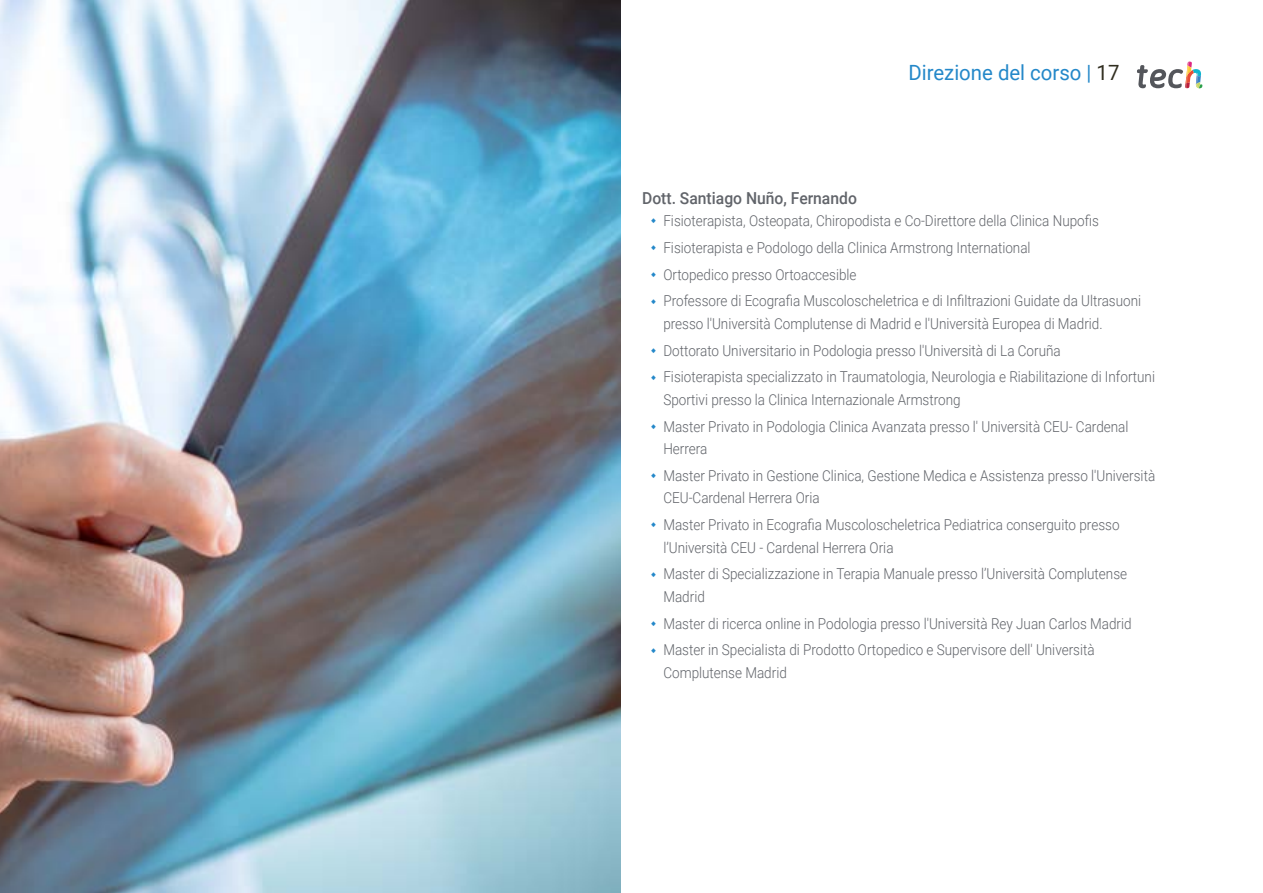
<style>
.page{position:relative;width:1263px;height:893px;background:#fff}
.page>*{position:absolute;margin:0;border:0;box-sizing:border-box;transform-origin:0 0}
.t1{font:21px "Roboto";color:#2488c9}
.t2{font:500 16.5px "Roboto";color:#61646a;scale:.95 1}
.t3{font:300 15px/26.7px "Roboto";color:#61646a;scale:.9 1}
.s1{color:#312e20}
</style>
<div class="page">
<img style="left:0;top:0;width:621px;height:893px">
<svg style="left:1137px;top:62px;width:65px;height:27px"></svg>
<h1 class="t1" style="left:908px;top:57px;width:213px">Direzione del corso | <span class="s1">17</span></h1>
<p class="t2" style="left:642px;top:186px;width:228px">Dott. Santiago Nuño, Fernando</p>
<p class="t3" style="left:663px;top:207px;width:532px">Fisioterapista, Osteopata, Chiropodista e Co-Direttore della Clinica Nupofis Fisioterapista e Podologo della Clinica Armstrong International<br>Ortopedico presso Ortoaccesible<br>Professore di Ecografia Muscoloscheletrica e di Infiltrazioni Guidate da Ultrasuoni</p>
<p class="t3" style="left:663px;top:310px;width:548px">presso l'Università Complutense di Madrid e l'Università Europea di Madrid.<br>Dottorato Universitario in Podologia presso l'Università di La Coruña<br>Fisioterapista specializzato in Traumatologia, Neurologia e Riabilitazione di Infortuni</p>
<p class="t3" style="left:663px;top:386px;width:518px">Sportivi presso la Clinica Internazionale Armstrong<br>Master Privato in Podologia Clinica Avanzata presso l' Università CEU- Cardenal</p>
<p class="t3" style="left:663px;top:435px;width:548px">Herrera<br>Master Privato in Gestione Clinica, Gestione Medica e Assistenza presso l'Università</p>
<p class="t3" style="left:663px;top:484px;width:508px">CEU-Cardenal Herrera Oria<br>Master Privato in Ecografia Muscoloscheletrica Pediatrica conserguito presso</p>
<p class="t3" style="left:663px;top:533px;width:517px">l’Università CEU - Cardenal Herrera Oria<br>Master di Specializzazione in Terapia Manuale presso l’Università Complutense</p>
<p class="t3" style="left:663px;top:583px;width:522px">Madrid<br>Master di ricerca online in Podologia presso l'Università Rey Juan Carlos Madrid<br>Master in Specialista di Prodotto Ortopedico e Supervisore dell' Università</p>
<p class="t3" style="left:663px;top:659px;width:139px">Complutense Madrid</p>
</div>
